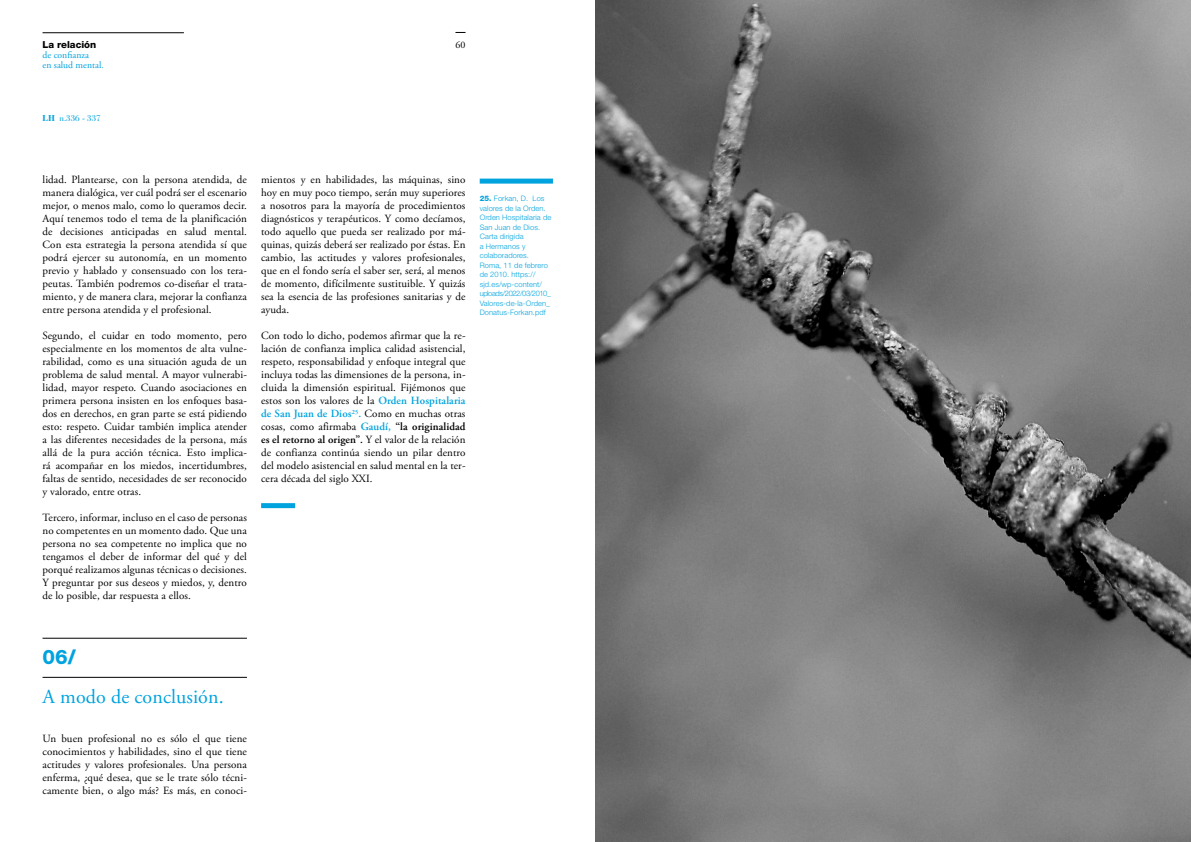
<style>
.page{position:relative;width:1191px;height:842px;background:#fff}
.page>*{position:absolute;margin:0;border:0;box-sizing:border-box;transform-origin:0 0}
.SUB-TITULAR-1{font:20px "Adobe Garamond Pro";letter-spacing:.005em;color:#00a3de}
.Nº_SUB-TITULAR-1{font:800 20px "Helvetica Neue LT Std";color:#00a3de}
.TEXTO_BASE{font:11px/13px "Adobe Garamond Pro";letter-spacing:.01em;color:#000;text-align:justify}
.t1{font:10px "Adobe Garamond Pro";color:#000}
.t2{font:9.7px/10px "Adobe Garamond Pro";color:#00a3de}
.t3{font:9px "Bodoni Std";color:#00a3de}
.NOTA_DE_AUTOR{font:300 7.5px/9.5px "Helvetica Neue LT Std";letter-spacing:.01em;color:#00a3de}
.s1{font-family:"Helvetica Neue LT Std";font-weight:800;color:#000}
.s2{font-weight:700}
.s3{font-weight:600;color:#00a3de}
.s4{font-weight:600}
.s5{font-weight:800}
</style>
<div class="page">
<hr style="left:43px;top:33px;width:141px;height:1px;background:#000">
<hr style="left:43px;top:638px;width:204px;height:1px;background:#000">
<hr style="left:43px;top:677px;width:204px;height:1px;background:#000">
<div style="left:261px;top:503px;width:34px;height:5px;background:#00a3de"></div>
<div style="left:480px;top:179px;width:73px;height:5px;background:#00a3de"></div>
<img style="left:595px;top:0;width:596px;height:842px">
<p class="t2" style="left:43px;top:40px;width:63px"><span class="s1">La relación </span>de confianza<br>en salud mental.</p>
<p class="t1" style="left:455px;top:39px;width:12px">60</p>
<p class="t3" style="left:43px;top:113px;width:60px"><span class="s2">LH</span> n.336 - 337</p>
<p class="TEXTO_BASE" style="left:43px;top:173px;width:206px">lidad. Plantearse, con la persona atendida, de manera dialógica, ver cuál podrá ser el escenario mejor, o menos malo, como lo queramos decir.<br>Aquí tenemos todo el tema de la planificación de decisiones anticipadas en salud mental.<br>Con esta estrategia la persona atendida sí que podrá ejercer su autonomía, en un momento previo y hablado y consensuado con los tera&shy;peutas. También podremos co-diseñar el trata&shy;miento, y de manera clara, mejorar la confianza entre persona atendida y el profesional.</p>
<p class="TEXTO_BASE" style="left:43px;top:329px;width:206px">Segundo, el cuidar en todo momento, pero especialmente en los momentos de alta vulne&shy;rabilidad, como es una situación aguda de un problema de salud mental. A mayor vulnerabi&shy;lidad, mayor respeto. Cuando asociaciones en primera persona insisten en los enfoques basa&shy;dos en derechos, en gran parte se está pidiendo esto: respeto. Cuidar también implica atender a las diferentes necesidades de la persona, más allá de la pura acción técnica. Esto implica&shy;rá acompañar en los miedos, incertidumbres, faltas de sentido, necesidades de ser reconocido y valorado, entre otras.</p>
<p class="TEXTO_BASE" style="left:43px;top:511px;width:206px">Tercero, informar, incluso en el caso de personas no competentes en un momento dado. Que una persona no sea competente no implica que no tengamos el deber de informar del qué y del porqué realizamos algunas técnicas o decisiones.<br>Y preguntar por sus deseos y miedos, y, dentro de lo posible, dar respuesta a ellos.</p>
<p class="TEXTO_BASE" style="left:261px;top:173px;width:206px">mientos y en habilidades, las máquinas, sino hoy en muy poco tiempo, serán muy superiores a nosotros para la mayoría de procedimientos diagnósticos y terapéuticos. Y como decíamos, todo aquello que pueda ser realizado por má&shy;quinas, quizás deberá ser realizado por éstas. En cambio, las actitudes y valores profesionales, que en el fondo sería el saber ser, será, al menos de momento, difícilmente sustituible. Y quizás sea la esencia de las profesiones sanitarias y de ayuda.</p>
<p class="TEXTO_BASE" style="left:261px;top:329px;width:206px">Con todo lo dicho, podemos afirmar que la re&shy;lación de confianza implica calidad asistencial, respeto, responsabilidad y enfoque integral que incluya todas las dimensiones de la persona, in&shy;cluida la dimensión espiritual. Fijémonos que estos son los valores de la <span class="s3">Orden Hospitalaria de San Juan de Dios</span><sup>25</sup><span class="s3">.</span> Como en muchas otras cosas, como afirmaba <span class="s3">Gaudí,</span> <span class="s4">“la originalidad es el retorno al origen”.</span> Y el valor de la relación de confianza continúa siendo un pilar dentro del modelo asistencial en salud mental en la ter&shy;cera década del siglo XXI.</p>
<p class="NOTA_DE_AUTOR" style="left:480px;top:194px;width:73px"><span class="s5">25.</span> Forkan, D. Los valores de la Orden.<br>Orden Hospitalaria de<br>San Juan de Dios.<br>Carta dirigida<br>a Hermanos y colaboradores.<br>Roma, 11 de febrero de 2010. https:// sjd.es/wp-content/ uploads/2022/03/2010_<br>Valores-de-la-Orden_<br>Donatus-Forkan.pdf</p>
<p class="Nº_SUB-TITULAR-1" style="left:43px;top:645px;width:35px">06/</p>
<p class="SUB-TITULAR-1" style="left:43px;top:685px;width:183px">A modo de conclusión.</p>
<p class="TEXTO_BASE" style="left:43px;top:732px;width:206px">Un buen profesional no es sólo el que tiene conocimientos y habilidades, sino el que tiene actitudes y valores profesionales. Una persona enferma, ¿qué desea, que se le trate sólo técni&shy;camente bien, o algo más? Es más, en conoci-</p>
</div>
